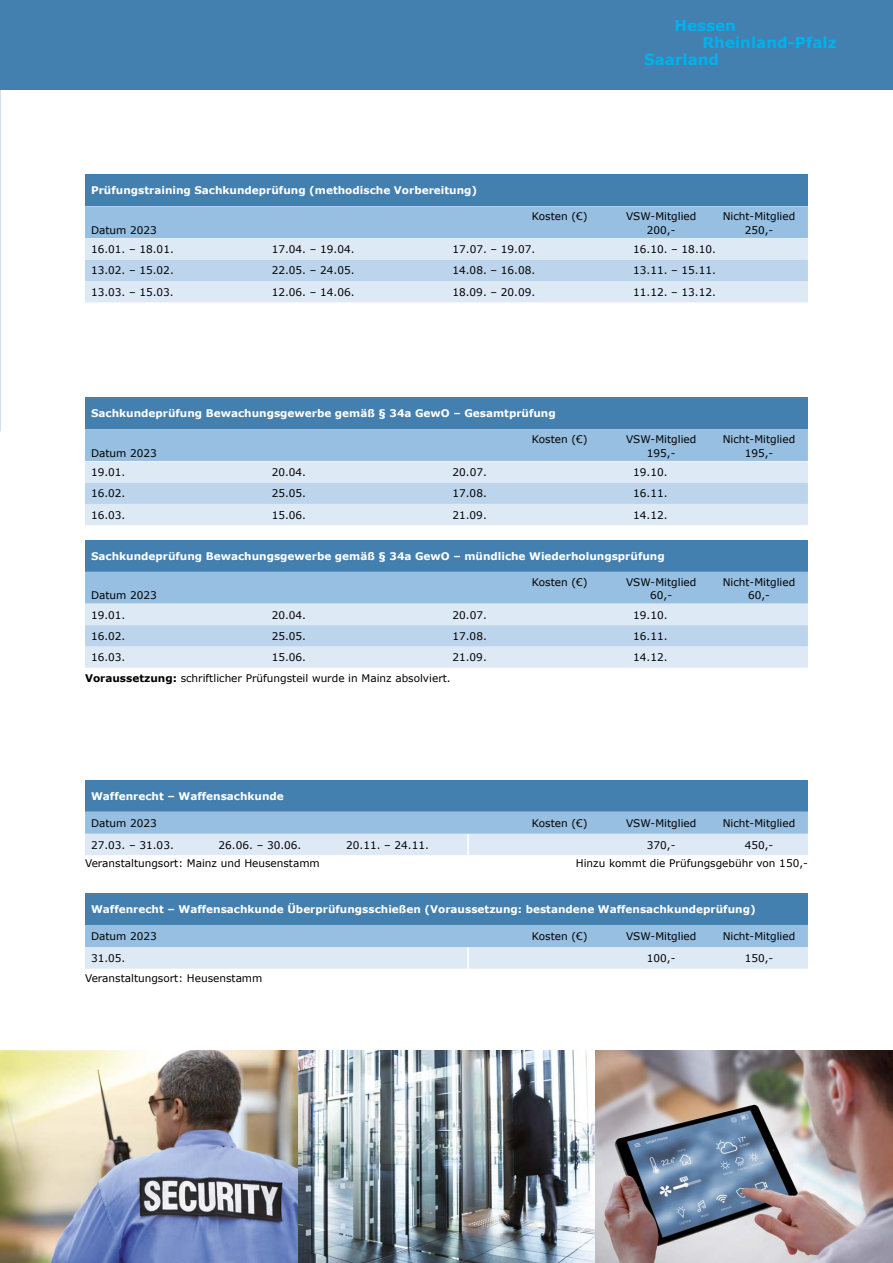
<style>
.page{position:relative;width:893px;height:1263px;background:#fff}
.page>*{position:absolute;margin:0;border:0;box-sizing:border-box;transform-origin:0 0}
.t1{font:700 15.15px/17.1px "Verdana";color:#00b1eb}
.t2{font:10.5px/13.5px "Verdana";color:#000;text-align:center}
.t3{font:700 10.5px "Verdana";color:#fff}
.s1{font-weight:700}
</style>
<div class="page">
<div style="left:0;top:0;width:893px;height:89px;background:#4380af"></div>
<img style="left:0;top:1050px;width:893px;height:213px">
<div style="left:85px;top:239px;width:723px;height:63px;background:#dee9f6"></div>
<div style="left:85px;top:260px;width:723px;height:21px;background:#bcd4ec"></div>
<div style="left:85px;top:174px;width:723px;height:32px;background:#4380af"></div>
<div style="left:85px;top:206px;width:723px;height:32px;background:#97bfe1"></div>
<div style="left:85px;top:461px;width:723px;height:64px;background:#dee9f6"></div>
<div style="left:85px;top:483px;width:723px;height:21px;background:#bcd4ec"></div>
<div style="left:85px;top:397px;width:723px;height:32px;background:#4380af"></div>
<div style="left:85px;top:429px;width:723px;height:32px;background:#97bfe1"></div>
<div style="left:85px;top:604px;width:723px;height:64px;background:#dee9f6"></div>
<div style="left:85px;top:625px;width:723px;height:21px;background:#bcd4ec"></div>
<div style="left:85px;top:540px;width:723px;height:32px;background:#4380af"></div>
<div style="left:85px;top:572px;width:723px;height:31px;background:#97bfe1"></div>
<div style="left:85px;top:779px;width:723px;height:32px;background:#4380af"></div>
<svg style="left:85px;top:811px;width:723px;height:44px;background:#b8d2ea"></svg>
<hr style="left:467px;top:834px;width:2px;height:22px;background:#fff">
<div style="left:85px;top:893px;width:723px;height:32px;background:#4380af"></div>
<svg style="left:85px;top:925px;width:723px;height:44px;background:#bad4eb"></svg>
<hr style="left:467px;top:947px;width:2px;height:22px;background:#fff">
<h1 class="t1" style="left:674px;top:17px;width:63px">Hessen</h1>
<p class="t3" style="left:91px;top:184px;width:388px">Prüfungstraining Sachkundeprüfung (methodische Vorbereitung)</p>
<p class="t2" style="left:91px;top:223px;width:67px">Datum 2023</p>
<h1 class="t1" style="left:644px;top:34px;width:194px;text-indent:58px">Rheinland-Pfalz<br>Saarland</h1>
<p class="t2" style="left:532px;top:210px;width:57px">Kosten (€)</p>
<p class="t2" style="left:626px;top:210px;width:72px">VSW-Mitglied<br>200,-</p>
<p class="t2" style="left:723px;top:210px;width:74px">Nicht-Mitglied<br>250,-</p>
<p class="t2" style="left:91px;top:243px;width:84px">16.01. – 18.01.</p>
<p class="t2" style="left:272px;top:243px;width:84px">17.04. – 19.04.</p>
<p class="t2" style="left:452px;top:243px;width:84px">17.07. – 19.07.</p>
<p class="t2" style="left:633px;top:243px;width:84px">16.10. – 18.10.</p>
<p class="t2" style="left:91px;top:264px;width:84px">13.02. – 15.02.</p>
<p class="t2" style="left:272px;top:264px;width:84px">22.05. – 24.05.</p>
<p class="t2" style="left:452px;top:264px;width:84px">14.08. – 16.08.</p>
<p class="t2" style="left:633px;top:264px;width:84px">13.11. – 15.11.</p>
<p class="t2" style="left:91px;top:285px;width:84px">13.03. – 15.03.</p>
<p class="t2" style="left:272px;top:285px;width:84px">12.06. – 14.06.</p>
<p class="t2" style="left:452px;top:285px;width:84px">18.09. – 20.09.</p>
<p class="t2" style="left:633px;top:285px;width:84px">11.12. – 13.12.</p>
<p class="t3" style="left:91px;top:406px;width:466px">Sachkundeprüfung Bewachungsgewerbe gemäß § 34a GewO – Gesamtprüfung</p>
<p class="t2" style="left:91px;top:446px;width:67px">Datum 2023</p>
<p class="t2" style="left:532px;top:432px;width:57px">Kosten (€)</p>
<p class="t2" style="left:626px;top:432px;width:72px">VSW-Mitglied<br>195,-</p>
<p class="t2" style="left:723px;top:432px;width:74px">Nicht-Mitglied<br>195,-</p>
<p class="t2" style="left:91px;top:465px;width:36px">19.01.</p>
<p class="t2" style="left:272px;top:465px;width:36px">20.04.</p>
<p class="t2" style="left:452px;top:465px;width:36px">20.07.</p>
<p class="t2" style="left:633px;top:465px;width:36px">19.10.</p>
<p class="t2" style="left:91px;top:487px;width:36px">16.02.</p>
<p class="t2" style="left:272px;top:487px;width:36px">25.05.</p>
<p class="t2" style="left:452px;top:487px;width:36px">17.08.</p>
<p class="t2" style="left:633px;top:487px;width:36px">16.11.</p>
<p class="t2" style="left:91px;top:508px;width:36px">16.03.</p>
<p class="t2" style="left:272px;top:508px;width:36px">15.06.</p>
<p class="t2" style="left:452px;top:508px;width:36px">21.09.</p>
<p class="t2" style="left:633px;top:508px;width:36px">14.12.</p>
<p class="t3" style="left:91px;top:549px;width:575px">Sachkundeprüfung Bewachungsgewerbe gemäß § 34a GewO – mündliche Wiederholungsprüfung</p>
<p class="t2" style="left:91px;top:589px;width:67px">Datum 2023</p>
<p class="t2" style="left:532px;top:575px;width:57px">Kosten (€)</p>
<p class="t2" style="left:626px;top:575px;width:72px">VSW-Mitglied<br>60,-</p>
<p class="t2" style="left:723px;top:575px;width:74px">Nicht-Mitglied<br>60,-</p>
<p class="t2" style="left:91px;top:608px;width:36px">19.01.</p>
<p class="t2" style="left:272px;top:608px;width:36px">20.04.</p>
<p class="t2" style="left:452px;top:608px;width:36px">20.07.</p>
<p class="t2" style="left:633px;top:608px;width:36px">19.10.</p>
<p class="t2" style="left:91px;top:629px;width:36px">16.02.</p>
<p class="t2" style="left:272px;top:629px;width:36px">25.05.</p>
<p class="t2" style="left:452px;top:629px;width:36px">17.08.</p>
<p class="t2" style="left:633px;top:629px;width:36px">16.11.</p>
<p class="t2" style="left:91px;top:650px;width:36px">16.03.</p>
<p class="t2" style="left:272px;top:650px;width:36px">15.06.</p>
<p class="t2" style="left:452px;top:650px;width:36px">21.09.</p>
<p class="t2" style="left:633px;top:650px;width:36px">14.12.</p>
<p class="t2" style="left:85px;top:671px;width:367px"><span class="s1">Voraussetzung:</span> schriftlicher Prüfungsteil wurde in Mainz absolviert.</p>
<p class="t3" style="left:91px;top:789px;width:194px">Waffenrecht – Waffensachkunde</p>
<p class="t2" style="left:91px;top:816px;width:67px">Datum 2023</p>
<p class="t2" style="left:532px;top:816px;width:57px">Kosten (€)</p>
<p class="t2" style="left:626px;top:816px;width:72px">VSW-Mitglied</p>
<p class="t2" style="left:723px;top:816px;width:74px">Nicht-Mitglied</p>
<p class="t2" style="left:91px;top:838px;width:84px">27.03. – 31.03.</p>
<p class="t2" style="left:219px;top:838px;width:84px">26.06. – 30.06.</p>
<p class="t2" style="left:346px;top:838px;width:84px">20.11. – 24.11.</p>
<p class="t2" style="left:647px;top:838px;width:30px">370,-</p>
<p class="t2" style="left:745px;top:838px;width:30px">450,-</p>
<p class="t2" style="left:85px;top:857px;width:236px">Veranstaltungsort: Mainz und Heusenstamm</p>
<p class="t2" style="left:576px;top:857px;width:234px">Hinzu kommt die Prüfungsgebühr von 150,-</p>
<p class="t3" style="left:91px;top:902px;width:666px">Waffenrecht – Waffensachkunde Überprüfungsschießen (Voraussetzung: bestandene Waffensachkundeprüfung)</p>
<p class="t2" style="left:91px;top:929px;width:67px">Datum 2023</p>
<p class="t2" style="left:532px;top:929px;width:57px">Kosten (€)</p>
<p class="t2" style="left:626px;top:929px;width:72px">VSW-Mitglied</p>
<p class="t2" style="left:723px;top:929px;width:74px">Nicht-Mitglied</p>
<p class="t2" style="left:91px;top:951px;width:36px">31.05.</p>
<p class="t2" style="left:647px;top:951px;width:30px">100,-</p>
<p class="t2" style="left:745px;top:951px;width:30px">150,-</p>
<p class="t2" style="left:85px;top:971px;width:179px">Veranstaltungsort: Heusenstamm</p>
</div>
